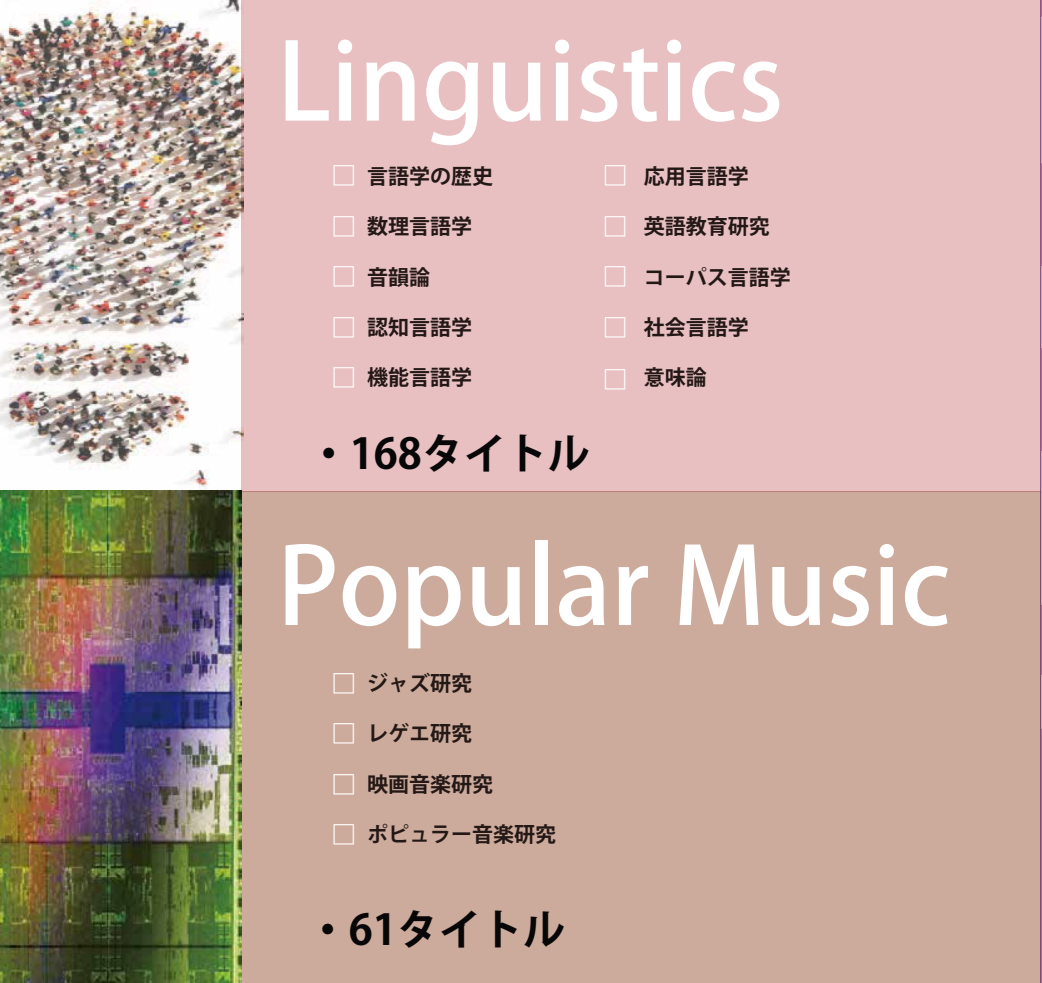
<style>
.page{position:relative;width:1042px;height:983px;background:#fff}
.page>*{position:absolute;margin:0;border:0;box-sizing:border-box;transform-origin:0 0}
.t1{font:500 105px "Koz Go Pro";color:#fff}
.t2{font:700 42px "Koz Go Pro";color:#080707}
.t3{font:700 25.38px/50.4px "Koz Go Pro";color:#fff;text-align:justify}
.t4{font:700 21px "Koz Go Pro";color:#231815}
.s1{font-size:25.38px;color:#fff}
</style>
<div class="page">
<hr style="left:1041px;top:0;width:1px;height:982px;background:#a073a4">
<svg style="left:1041px;top:17px;width:1px;height:712px"></svg>
<img style="left:0;top:0;width:241px;height:490px">
<div style="left:241px;top:0;width:800px;height:491px;background:#e8c0c2"></div>
<div style="left:241px;top:491px;width:800px;height:491px;background:#cdab9c"></div>
<img style="left:0;top:490px;width:242px;height:492px">
<h1 class="t1" style="left:277px;top:15px;width:508px">Linguistics</h1>
<p class="t4" style="left:331px;top:162px;width:163px"><span class="s1">□</span> 言語学の歴史</p>
<p class="t4" style="left:367px;top:213px;width:106px">数理言語学</p>
<p class="t4" style="left:367px;top:263px;width:64px">音韻論</p>
<p class="t4" style="left:367px;top:313px;width:106px">認知言語学</p>
<p class="t4" style="left:367px;top:364px;width:106px">機能言語学</p>
<p class="t3" style="left:331px;top:203px;width:27px">□ □ □ □</p>
<p class="t3" style="left:602px;top:152px;width:27px">□ □ □ □</p>
<p class="t3" style="left:602px;top:356px;width:27px">□</p>
<h2 class="t2" style="left:308px;top:426px;width:284px">・168タイトル</h2>
<p class="t4" style="left:644px;top:162px;width:106px">応用言語学</p>
<p class="t4" style="left:644px;top:213px;width:127px">英語教育研究</p>
<p class="t4" style="left:644px;top:263px;width:148px">コーパス言語学</p>
<p class="t4" style="left:644px;top:313px;width:106px">社会言語学</p>
<p class="t4" style="left:644px;top:364px;width:64px">意味論</p>
<h1 class="t1" style="left:277px;top:519px;width:675px">Popular Music</h1>
<p class="t4" style="left:331px;top:669px;width:142px"><span class="s1">□</span> ジャズ研究</p>
<p class="t4" style="left:367px;top:720px;width:106px">レゲエ研究</p>
<p class="t4" style="left:367px;top:770px;width:127px">映画音楽研究</p>
<p class="t4" style="left:367px;top:820px;width:190px">ポピュラー音楽研究</p>
<p class="t3" style="left:331px;top:710px;width:27px">□ □ □</p>
<h2 class="t2" style="left:307px;top:902px;width:260px">・61タイトル</h2>
</div>
